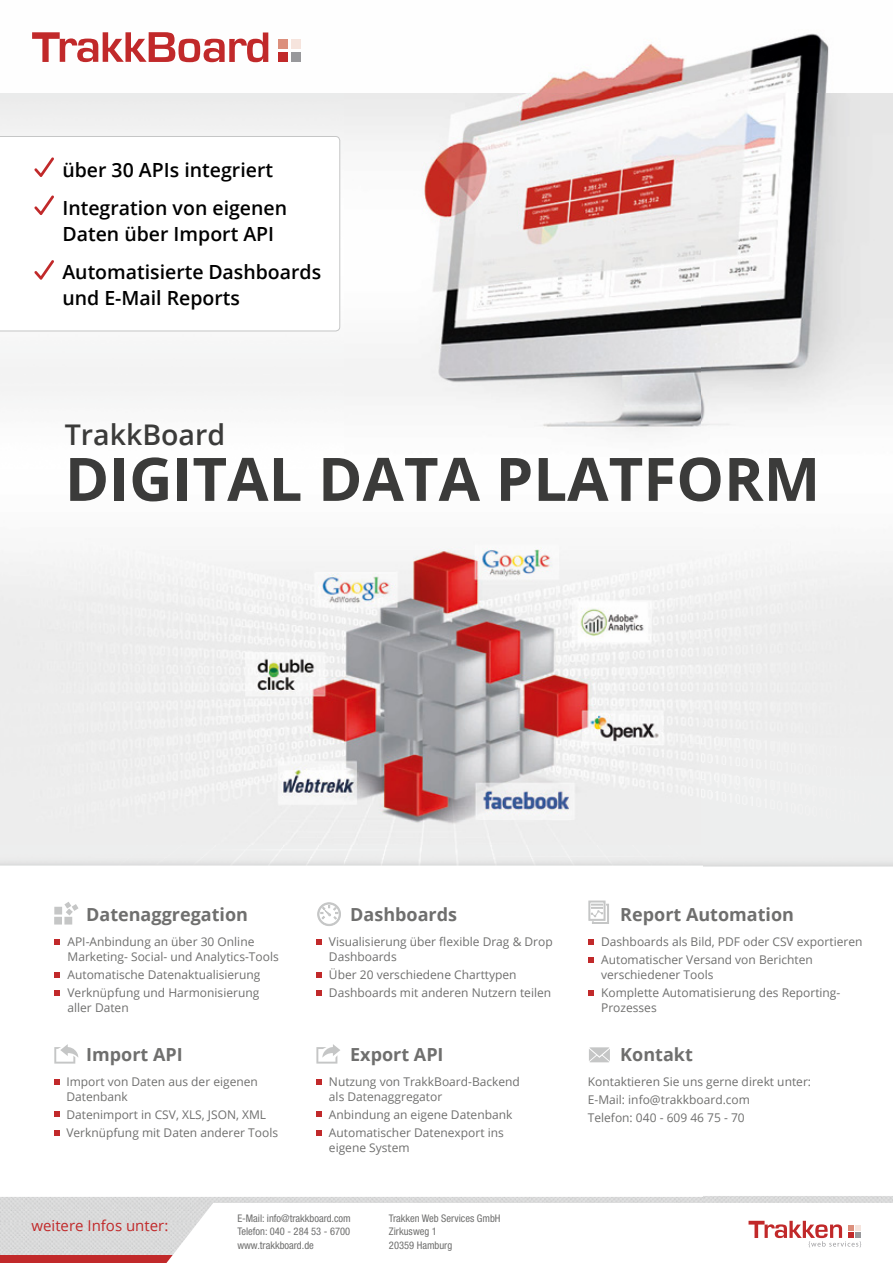
<style>
.page{position:relative;width:893px;height:1263px;background:#fff}
.page>*{position:absolute;margin:0;border:0;box-sizing:border-box;transform-origin:0 0}
.t1{font:700 60px "Open Sans";color:#3b3b3a}
.t2{font:600 28.5px "Open Sans";color:#3b3b3a}
.t3{font:600 19.5px/38.7px "Open Sans";color:#000}
.t4{font:700 18px "Open Sans";color:#6f6f6e}
.t5{font:15px "Open Sans";color:#c1292a}
.t6{font:12px/18px "Open Sans";color:#6f6f6e}
.t7{font:condensed 10.5px/13.5px "Helvetica Neue LT Std";color:#6f6f6e;text-align:justify}
.t8{font:10.5px/15px "Open Sans";color:#3b3b3a}
</style>
<div class="page">
<img style="left:0;top:32px;width:893px;height:1224px">
<div style="left:0;top:1256px;width:325px;height:7px;background:#c1292a"></div>
<svg style="left:166px;top:1203px;width:727px;height:60px"></svg>
<div style="left:291px;top:52px;width:10px;height:10px;background:#98989b"></div>
<div style="left:279px;top:52px;width:9px;height:10px;background:#c1292a"></div>
<div style="left:279px;top:39px;width:9px;height:10px;background:#dc8f7c"></div>
<div style="left:291px;top:39px;width:10px;height:10px;background:#f6e4dd"></div>
<svg style="left:32px;top:32px;width:236px;height:30px"></svg>
<svg style="left:0;top:136px;width:341px;height:196px"></svg>
<svg style="left:54px;top:939px;width:5px;height:6px"></svg>
<svg style="left:317px;top:939px;width:5px;height:6px"></svg>
<svg style="left:54px;top:1080px;width:5px;height:5px"></svg>
<svg style="left:317px;top:1080px;width:5px;height:5px"></svg>
<svg style="left:589px;top:939px;width:5px;height:6px"></svg>
<svg style="left:54px;top:973px;width:5px;height:5px"></svg>
<svg style="left:317px;top:973px;width:5px;height:5px"></svg>
<svg style="left:54px;top:1112px;width:5px;height:5px"></svg>
<svg style="left:317px;top:1112px;width:5px;height:5px"></svg>
<svg style="left:589px;top:958px;width:5px;height:5px"></svg>
<svg style="left:54px;top:990px;width:5px;height:5px"></svg>
<svg style="left:317px;top:990px;width:5px;height:5px"></svg>
<svg style="left:54px;top:1130px;width:5px;height:6px"></svg>
<svg style="left:317px;top:1130px;width:5px;height:6px"></svg>
<svg style="left:589px;top:990px;width:5px;height:5px"></svg>
<svg style="left:34px;top:157px;width:20px;height:20px"></svg>
<svg style="left:34px;top:195px;width:20px;height:20px"></svg>
<svg style="left:34px;top:260px;width:20px;height:20px"></svg>
<svg style="left:54px;top:1044px;width:24px;height:19px"></svg>
<svg style="left:316px;top:1044px;width:24px;height:19px"></svg>
<svg style="left:589px;top:1047px;width:21px;height:15px"></svg>
<svg style="left:54px;top:902px;width:25px;height:22px"></svg>
<svg style="left:317px;top:902px;width:24px;height:24px"></svg>
<svg style="left:588px;top:900px;width:21px;height:24px"></svg>
<div style="left:229px;top:1208px;width:337px;height:51px;background:#fff"></div>
<h3 class="t3" style="left:62px;top:150px;width:226px">über 30 APIs integriert<br>Integration von eigenen</h3>
<h3 class="t3" style="left:62px;top:214px;width:260px">Daten über Import API<br>Automatisierte Dashboards</h3>
<h3 class="t3" style="left:62px;top:278px;width:179px">und E-Mail Reports</h3>
<h2 class="t2" style="left:65px;top:415px;width:162px">TrakkBoard</h2>
<h1 class="t1" style="left:65px;top:437px;width:757px">DIGITAL DATA PLATFORM</h1>
<h3 class="t4" style="left:86px;top:902px;width:163px">Datenaggregation</h3>
<p class="t6" style="left:68px;top:934px;width:213px;line-height:15px">API-Anbindung an über 30 Online<br>Marketing- Social- und Analytics-Tools</p>
<p class="t6" style="left:68px;top:965px;width:194px">Automatische Datenaktualisierung<br>Verknüpfung und Harmonisierung</p>
<p class="t6" style="left:68px;top:998px;width:63px">aller Daten</p>
<h3 class="t4" style="left:86px;top:1041px;width:98px">Import API</h3>
<p class="t6" style="left:66px;top:1074px;width:193px;line-height:15px">Import von Daten aus der eigenen<br>Datenbank</p>
<p class="t6" style="left:66px;top:1106px;width:213px">Datenimport in CSV, XLS, JSON, XML<br>Verknüpfung mit Daten anderer Tools</p>
<h3 class="t4" style="left:350px;top:902px;width:108px">Dashboards</h3>
<p class="t6" style="left:329px;top:934px;width:225px;line-height:15px">Visualisierung über flexible Drag &amp; Drop<br>Dashboards</p>
<p class="t6" style="left:329px;top:965px;width:224px">Über 20 verschiedene Charttypen<br>Dashboards mit anderen Nutzern teilen</p>
<h3 class="t4" style="left:350px;top:1041px;width:95px">Export API</h3>
<p class="t6" style="left:329px;top:1074px;width:192px;line-height:15px">Nutzung von TrakkBoard-Backend als Datenaggregator</p>
<p class="t6" style="left:329px;top:1106px;width:185px">Anbindung an eigene Datenbank<br>Automatischer Datenexport ins</p>
<p class="t6" style="left:329px;top:1139px;width:82px">eigene System</p>
<p class="t5" style="left:31px;top:1215px;width:138px">weitere Infos unter:</p>
<p class="t8" style="left:409px;top:1209px;width:143px">E-Mail: info@trakkboard.com</p>
<p class="t8" style="left:237px;top:1209px;width:142px">Trakke Web Services GmbH<br>Willy-Brandt-Str. 47<br>20457 Hamburg</p>
<p class="t7" style="left:237px;top:1211px;width:115px">E-Mail: info@trakkboard.com Telefon: 040 - 284 53 - 6700 www.trakkboard.de</p>
<p class="t7" style="left:389px;top:1211px;width:113px;text-align:left">Trakken Web Services GmbH<br>Zirkusweg 1<br>20359 Hamburg</p>
<h3 class="t4" style="left:620px;top:902px;width:175px">Report Automation</h3>
<p class="t6" style="left:601px;top:932px;width:263px">Dashboards als Bild, PDF oder CSV exportieren<br>Automatischer Versand von Berichten</p>
<p class="t6" style="left:601px;top:965px;width:241px">verschiedener Tools<br>Komplette Automatisierung des Reporting-</p>
<p class="t6" style="left:601px;top:998px;width:57px">Prozesses</p>
<h3 class="t4" style="left:620px;top:1041px;width:74px">Kontakt</h3>
<p class="t6" style="left:588px;top:1073px;width:225px">Kontaktieren Sie uns gerne direkt unter:<br>E-Mail: info@trakkboard.com<br>Telefon: 040 - 609 46 75 - 70</p>
</div>
